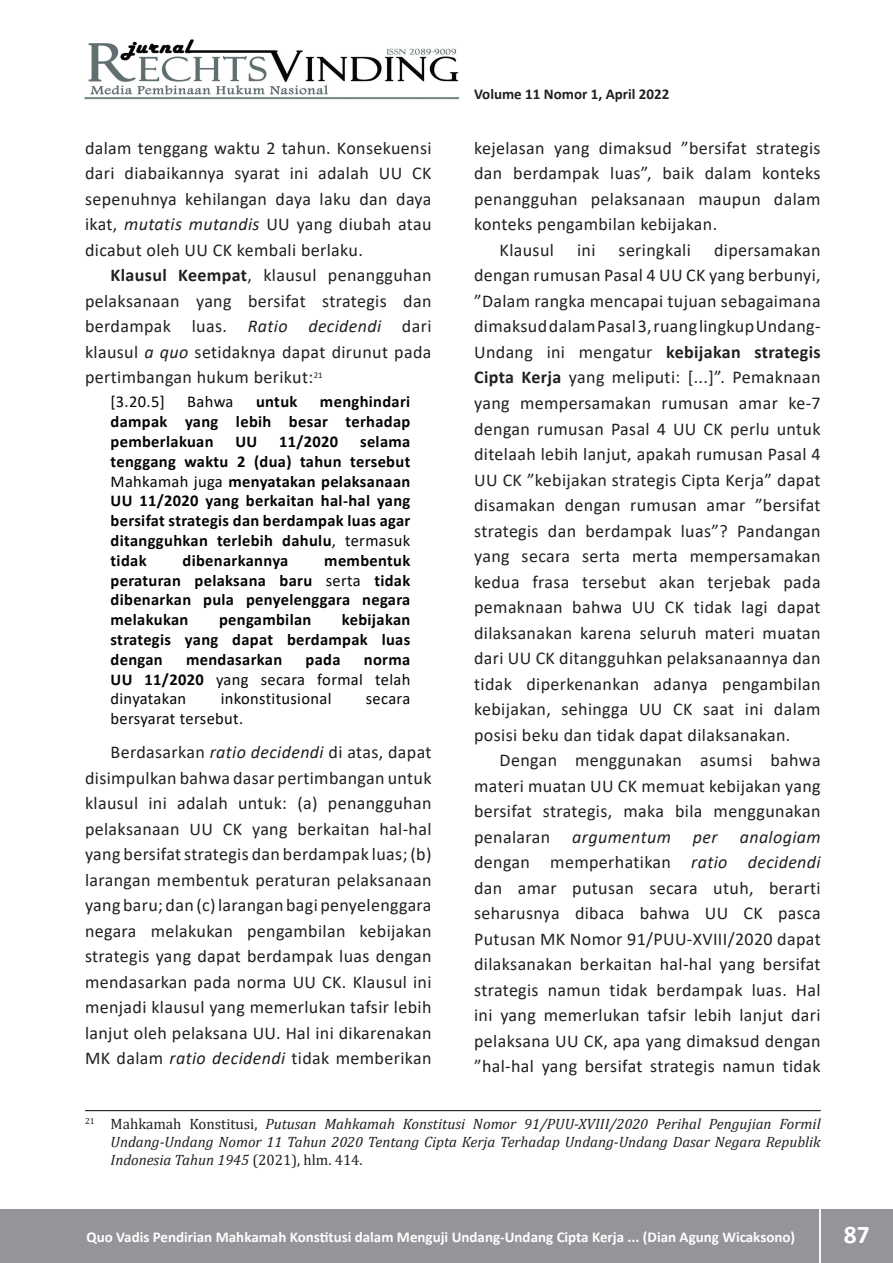
<style>
.page{position:relative;width:893px;height:1263px;background:#fff}
.page>*{position:absolute;margin:0;border:0;box-sizing:border-box;transform-origin:0 0}
.t1{font:700 25.5px "Calibri";color:#fff}
.t2{font:18px/25.5px "Calibri";letter-spacing:.02em;color:#231f20;text-align:justify}
.t3{font:700 16.5px/19.8px "Calibri";letter-spacing:.02em;color:#040503;text-align:justify}
.t4{font:16.5px/19.8px "Calibri";letter-spacing:.02em;color:#040503;text-align:justify}
.t5{font:italic 15px/18px "Cambria";color:#231f20;text-align:justify}
.t6{font:700 15px "Calibri";color:#fff}
.t7{font:700 15px "Calibri";color:#231f20}
.s1{font-style:italic}
.s2{font-weight:700}
.s3{font-weight:400}
.s4{font-style:normal}
</style>
<div class="page">
<div style="left:0;top:1209px;width:893px;height:54px;background:#939598"></div>
<hr style="left:819px;top:1206px;width:2px;height:57px;background:#fff">
<img style="left:85px;top:39px;width:375px;height:60px">
<hr style="left:85px;top:1110px;width:736px;height:1px;background:#231f20">
<p class="t2" style="left:85px;top:135px;width:348px">dalam tenggang waktu 2 tahun. Konsekuensi dari diabaikannya syarat ini adalah UU CK sepenuhnya kehilangan daya laku dan daya ikat, <span class="s1">mutatis mutandis</span> UU yang diubah atau dicabut oleh UU CK kembali berlaku.</p>
<p class="t2" style="left:85px;top:262px;width:348px;text-indent:26px"><span class="s2">Klausul Keempat</span>, klausul penangguhan pelaksanaan yang bersifat strategis dan berdampak luas. <span class="s1">Ratio decidendi</span> dari klausul <span class="s1">a quo</span> setidaknya dapat dirunut pada pertimbangan hukum berikut:<sup>21</sup></p>
<p class="t4" style="left:111px;top:392px;width:56px">[3.20.5]</p>
<p class="t4" style="left:187px;top:392px;width:48px">Bahwa</p>
<p class="t3" style="left:256px;top:392px;width:43px">untuk</p>
<p class="t3" style="left:111px;top:392px;width:301px;text-indent:209px">menghindari dampak yang lebih besar terhadap pemberlakuan</p>
<p class="t3" style="left:235px;top:431px;width:23px">UU</p>
<p class="t3" style="left:279px;top:431px;width:61px">11/2020</p>
<p class="t3" style="left:111px;top:431px;width:301px;text-indent:250px">selama tenggang waktu 2 (dua) tahun tersebut <span class="s3">Mahkamah juga</span> menyatakan pelaksanaan UU 11/2020 yang berkaitan hal-hal yang bersifat strategis dan berdampak luas agar ditangguhkan terlebih dahulu<span class="s3">, termasuk </span>tidak</p>
<p class="t3" style="left:111px;top:550px;width:301px;text-indent:214px">membentuk peraturan pelaksana baru <span class="s3">serta</span> tidak dibenarkan pula penyelenggara negara melakukan</p>
<p class="t3" style="left:182px;top:550px;width:107px">dibenarkannya</p>
<p class="t3" style="left:111px;top:610px;width:301px;text-indent:231px">kebijakan strategis yang dapat berdampak luas dengan</p>
<p class="t3" style="left:219px;top:610px;width:94px">pengambilan</p>
<p class="t3" style="left:186px;top:649px;width:98px">mendasarkan</p>
<p class="t3" style="left:306px;top:649px;width:37px">pada</p>
<p class="t4" style="left:111px;top:649px;width:301px;text-indent:253px"><span class="s2">norma UU 11/2020</span> yang secara formal telah dinyatakan</p>
<p class="t4" style="left:221px;top:689px;width:112px">inkonstitusional</p>
<p class="t4" style="left:366px;top:689px;width:46px">secara</p>
<p class="t4" style="left:111px;top:708px;width:134px">bersyarat tersebut.</p>
<p class="t2" style="left:85px;top:739px;width:348px;text-indent:26px">Berdasarkan <span class="s1">ratio decidendi</span> di atas, dapat disimpulkan bahwa dasar pertimbangan untuk klausul ini adalah untuk: (a) penangguhan pelaksanaan UU CK yang berkaitan hal-hal yang bersifat strategis dan berdampak luas; (b) larangan membentuk peraturan pelaksanaan yang baru; dan (c) larangan bagi penyelenggara negara melakukan pengambilan kebijakan strategis yang dapat berdampak luas dengan mendasarkan pada norma UU CK. Klausul ini menjadi klausul yang memerlukan tafsir lebih lanjut oleh pelaksana UU. Hal ini dikarenakan MK dalam <span class="s1">ratio decidendi</span> tidak memberikan</p>
<p class="t7" style="left:474px;top:84px;width:197px">Volume 11 Nomor 1, April 2022</p>
<p class="t2" style="left:474px;top:135px;width:348px">kejelasan yang dimaksud ”bersifat strategis</p>
<p class="t2" style="left:474px;top:160px;width:348px">dan berdampak luas”, baik dalam konteks</p>
<p class="t2" style="left:474px;top:186px;width:348px">penangguhan pelaksanaan maupun dalam</p>
<p class="t2" style="left:474px;top:211px;width:245px">konteks pengambilan kebijakan.</p>
<p class="t2" style="left:500px;top:237px;width:56px">Klausul</p>
<p class="t2" style="left:577px;top:237px;width:20px">ini</p>
<p class="t2" style="left:619px;top:237px;width:74px">seringkali</p>
<p class="t2" style="left:474px;top:237px;width:348px;text-indent:240px">dipersamakan dengan rumusan Pasal 4 UU CK yang berbunyi, ”Dalam rangka mencapai tujuan sebagaimana dimaksud dalam Pasal 3, ruang lingkup Undang-Undang ini mengatur <span class="s2">kebijakan strategis Cipta Kerja</span> yang meliputi: [...]”. Pemaknaan yang mempersamakan rumusan amar ke-7 dengan rumusan Pasal 4 UU CK perlu untuk ditelaah lebih lanjut, apakah rumusan Pasal 4<br>UU CK ”kebijakan strategis Cipta Kerja” dapat disamakan dengan rumusan amar ”bersifat strategis dan berdampak luas”? Pandangan yang secara serta merta mempersamakan kedua frasa tersebut akan terjebak pada pemaknaan bahwa UU CK tidak lagi dapat dilaksanakan karena seluruh materi muatan dari UU CK ditangguhkan pelaksanaannya dan tidak diperkenankan adanya pengambilan kebijakan, sehingga UU CK saat ini dalam posisi beku dan tidak dapat dilaksanakan.</p>
<p class="t2" style="left:474px;top:747px;width:348px;text-indent:26px">Dengan menggunakan asumsi bahwa materi muatan UU CK memuat kebijakan yang bersifat strategis, maka bila menggunakan penalaran <span class="s1">argumentum per analogiam </span>dengan memperhatikan <span class="s1">ratio decidendi </span>dan amar putusan secara utuh, berarti seharusnya dibaca bahwa UU CK pasca Putusan MK Nomor 91/PUU-XVIII/2020 dapat dilaksanakan berkaitan hal-hal yang bersifat strategis namun tidak berdampak luas. Hal ini yang memerlukan tafsir lebih lanjut dari pelaksana UU CK, apa yang dimaksud dengan ”hal-hal yang bersifat strategis namun tidak</p>
<p class="t5" style="left:111px;top:1114px;width:712px;text-indent:-26px"><sup>21</sup> <span class="s4">Mahkamah Konstitusi,</span> Putusan Mahkamah Konstitusi Nomor 91/PUU-XVIII/2020 Perihal Pengujian Formil Undang-Undang Nomor 11 Tahun 2020 Tentang Cipta Kerja Terhadap Undang-Undang Dasar Negara Republik Indonesia Tahun 1945 <span class="s4">(2021), hlm. 414.</span></p>
<p class="t6" style="left:86px;top:1227px;width:710px">Quo Vadis Pendirian Mahkamah Konstitusi dalam Menguji Undang-Undang Cipta Kerja ... (Dian Agung Wicaksono)</p>
<h1 class="t1" style="left:844px;top:1216px;width:27px">87</h1>
</div>
